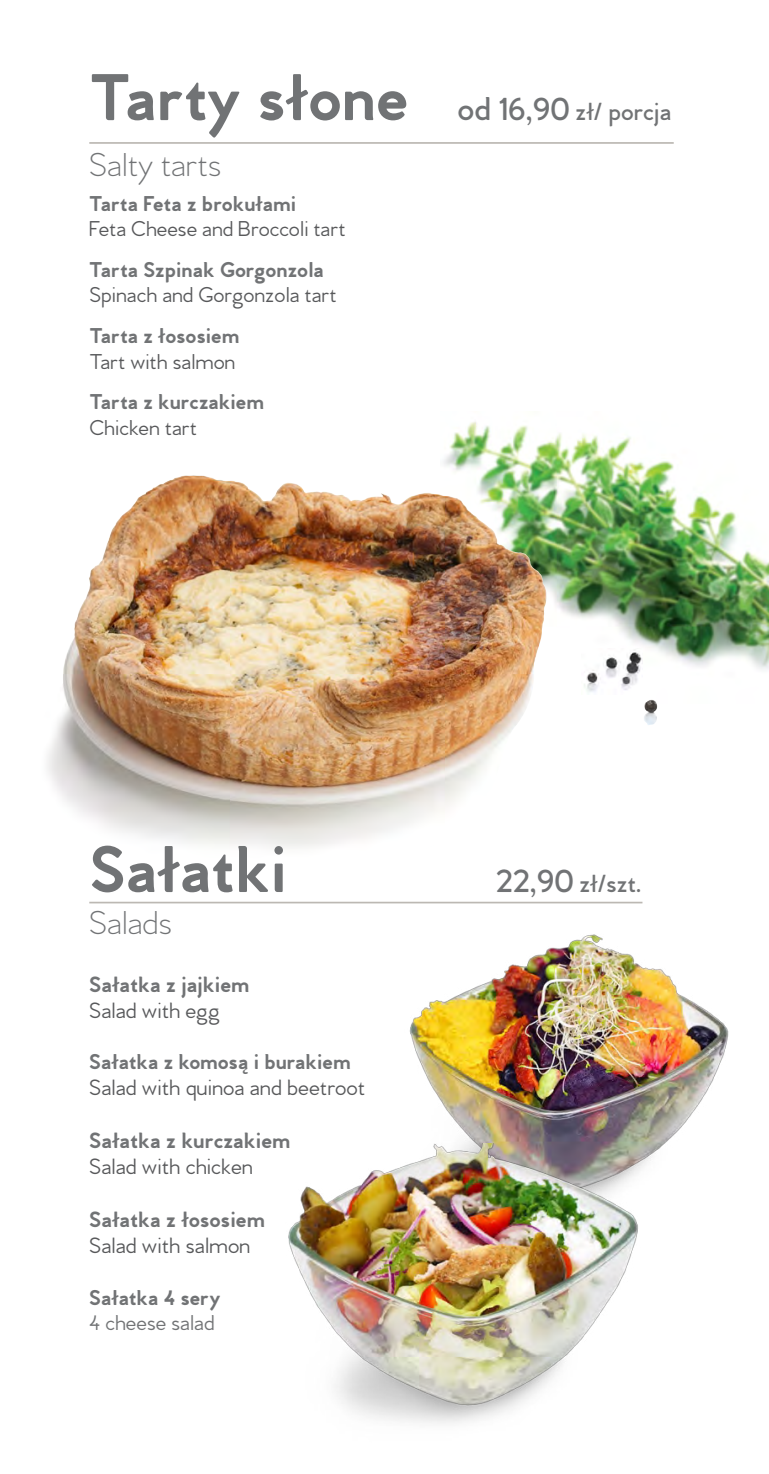
<style>
.page{position:relative;width:769px;height:1474px;background:#fff}
.page>*{position:absolute;margin:0;border:0;box-sizing:border-box;transform-origin:0 0}
.t1{font:700 67.9px "Venti CF";color:#717375}
.t2{font:300 33.95px "Venti CF";color:#717375}
.t3{font:600 25.55px "Venti CF";color:#717375}
.t4{font:500 22.75px "Venti CF";color:#58595b}
.t5{font:700 22.75px "Venti CF";color:#717375}
.t6{font:700 22.05px "Venti CF";color:#717375}
.t7{font:500 22.05px "Venti CF";color:#58595b}
.t8{font:500 22.05px "Venti CF";color:#717375}
.s1{font-weight:600;font-size:33.95px}
.s2{font-weight:600;font-size:25.55px}
.s3{font-size:33.95px}
</style>
<div class="page">
<img style="left:443px;top:421px;width:326px;height:248px">
<img style="left:47px;top:475px;width:500px;height:373px">
<hr style="left:89px;top:142px;width:585px;height:2px;background:#bcb8b3">
<img style="left:581px;top:649px;width:61px;height:43px">
<img style="left:644px;top:700px;width:13px;height:25px">
<hr style="left:89px;top:901px;width:553px;height:2px;background:#bcb8b3">
<img style="left:409px;top:934px;width:319px;height:209px">
<img style="left:288px;top:1143px;width:377px;height:281px">
<h1 class="t1" style="left:89px;top:56px;width:583px">Tarty słone <span class="s1">od 16,90</span> <span class="s2">zł/ porcja</span></h1>
<h2 class="t2" style="left:89px;top:144px;width:134px">Salty tarts</h2>
<p class="t6" style="left:89px;top:190px;width:208px">Tarta Feta z brokułami</p>
<p class="t7" style="left:89px;top:215px;width:258px">Feta Cheese and Broccoli tart</p>
<p class="t6" style="left:89px;top:256px;width:236px">Tarta Szpinak Gorgonzola</p>
<p class="t7" style="left:89px;top:281px;width:249px">Spinach and Gorgonzola tart</p>
<p class="t6" style="left:89px;top:322px;width:152px">Tarta z łososiem</p>
<p class="t7" style="left:89px;top:348px;width:148px">Tart with salmon</p>
<p class="t6" style="left:89px;top:388px;width:176px">Tarta z kurczakiem</p>
<p class="t7" style="left:89px;top:414px;width:109px">Chicken tart</p>
<h1 class="t1" style="left:89px;top:828px;width:199px">Sałatki</h1>
<h2 class="t2" style="left:89px;top:902px;width:84px">Salads</h2>
<p class="t5" style="left:89px;top:970px;width:162px">Sałatka z jajkiem</p>
<p class="t4" style="left:89px;top:996px;width:132px">Salad with egg</p>
<p class="t6" style="left:89px;top:1048px;width:263px">Sałatka z komosą i burakiem</p>
<p class="t4" style="left:89px;top:1073px;width:277px">Salad with quinoa and beetroot</p>
<p class="t5" style="left:89px;top:1126px;width:203px">Sałatka z kurczakiem</p>
<p class="t4" style="left:89px;top:1152px;width:165px">Salad with chicken</p>
<p class="t5" style="left:89px;top:1205px;width:177px">Sałatka z łososiem</p>
<p class="t4" style="left:89px;top:1231px;width:163px">Salad with salmon</p>
<p class="t6" style="left:89px;top:1283px;width:133px">Sałatka 4 sery</p>
<p class="t8" style="left:89px;top:1309px;width:127px">4 cheese salad</p>
<p class="t3" style="left:496px;top:867px;width:147px"><span class="s3">22,90</span> zł/szt.</p>
</div>
